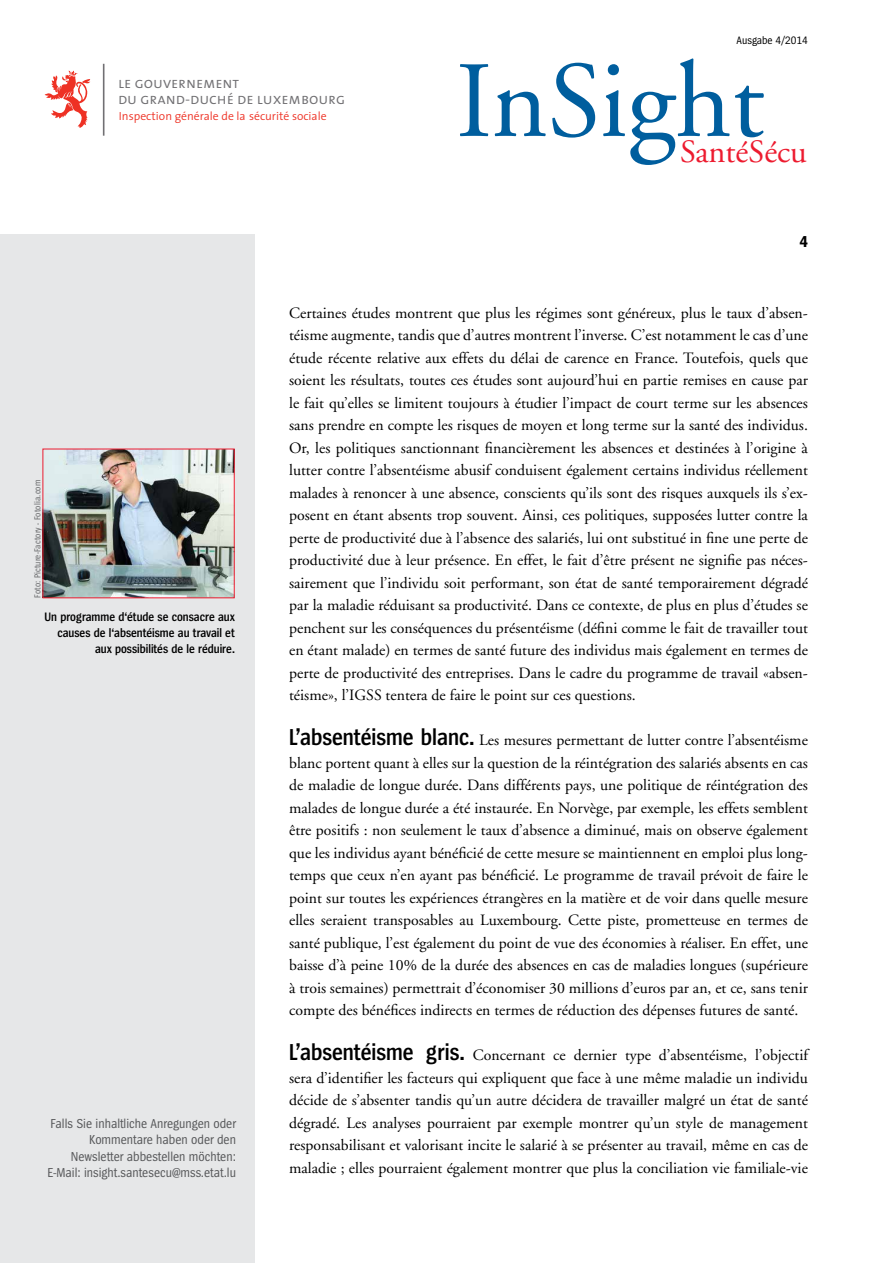
<style>
.page{position:relative;width:893px;height:1263px;background:#fff}
.page>*{position:absolute;margin:0;border:0;box-sizing:border-box;transform-origin:0 0}
.t1{font:108.3px "GG Garamond";color:#005e9e}
.t2{font:32.4px "GG Garamond";color:#ed1b2f}
.t3{font:700 16.5px "Spiegel Cd";color:#000}
.t4{font:15.75px/22.5px "GG Garamond";color:#000;text-align:justify}
.t5{font:15.45px "The Sans Semi Light Caps";color:#717073}
.t6{font:13.5px/16.5px "Spiegel Cd";color:#58595b;text-align:right}
.t7{font:600 12.75px/15.8px "Spiegel Cd";color:#000;text-align:right}
.t8{font:300 11.7px "The Sans";color:#ee3124}
.t9{font:11.25px "Spiegel Cd";color:#000}
.t10{font:9px "Spiegel Cd";letter-spacing:.02em;color:#636466}
.s1{font-family:"Spiegel Cd";font-weight:600;font-size:24px}
</style>
<div class="page">
<div style="left:0;top:234px;width:255px;height:1029px;background:#e6e7e8"></div>
<hr style="left:103px;top:64px;width:1px;height:72px;background:#717073">
<svg style="left:45px;top:70px;width:45px;height:58px"></svg>
<img style="left:45px;top:451px;width:188px;height:145px">
<p class="t5" style="left:118px;top:70px;width:123px">le gouvernement</p>
<p class="t8" style="left:119px;top:106px;width:209px">Inspection générale de la sécurité sociale</p>
<p class="t5" style="left:118px;top:86px;width:229px">du grand-duché de luxembourg</p>
<p class="t9" style="left:737px;top:35px;width:73px">Ausgabe 4/2014</p>
<h1 class="t1" style="left:456px;top:37px;width:310px">InSight</h1>
<h2 class="t2" style="left:680px;top:133px;width:128px">SantéSécu</h2>
<p class="t3" style="left:799px;top:233px;width:10px">4</p>
<p class="t10" style="left:33px;top:598px;width:120px;rotate:-90deg">Foto: Picture-Factory - Fotolia.com</p>
<p class="t7" style="left:45px;top:609px;width:192px">Un programme d‘étude se consacre aux causes de l‘absentéisme au travail et aux possibilités de le réduire.</p>
<p class="t6" style="left:48px;top:1115px;width:190px">Falls Sie inhaltliche Anregungen oder Kommentare haben oder den Newsletter abbestellen möchten:<br>E-Mail: insight.santesecu@mss.etat.lu</p>
<p class="t4" style="left:289px;top:301px;width:520px">Certaines études montrent que plus les régimes sont généreux, plus le taux d’absen&shy;téisme augmente, tandis que d’autres montrent l’inverse. C’est notamment le cas d’une étude récente relative aux effets du délai de carence en France. Toutefois, quels que soient les résultats, toutes ces études sont aujourd’hui en partie remises en cause par le fait qu’elles se limitent toujours à étudier l’impact de court terme sur les absences sans prendre en compte les risques de moyen et long terme sur la santé des individus.<br>Or, les politiques sanctionnant financièrement les absences et destinées à l’origine à lutter contre l’absentéisme abusif conduisent également certains individus réellement malades à renoncer à une absence, conscients qu’ils sont des risques auxquels ils s’ex&shy;posent en étant absents trop souvent. Ainsi, ces politiques, supposées lutter contre la perte de productivité due à l’absence des salariés, lui ont substitué in fine une perte de productivité due à leur présence. En effet, le fait d’être présent ne signifie pas néces&shy;sairement que l’individu soit performant, son état de santé temporairement dégradé par la maladie réduisant sa productivité. Dans ce contexte, de plus en plus d’études se penchent sur les conséquences du présentéisme (défini comme le fait de travailler tout en étant malade) en termes de santé future des individus mais également en termes de perte de productivité des entreprises. Dans le cadre du programme de travail «absen&shy;téisme», l’IGSS tentera de faire le point sur ces questions.</p>
<p class="t4" style="left:289px;top:729px;width:520px"><span class="s1">L’absentéisme blanc.</span> Les mesures permettant de lutter contre l’absentéisme blanc portent quant à elles sur la question de la réintégration des salariés absents en cas de maladie de longue durée. Dans différents pays, une politique de réintégration des malades de longue durée a été instaurée. En Norvège, par exemple, les effets semblent être positifs : non seulement le taux d’absence a diminué, mais on observe également que les individus ayant bénéficié de cette mesure se maintiennent en emploi plus long&shy;temps que ceux n’en ayant pas bénéficié. Le programme de travail prévoit de faire le point sur toutes les expériences étrangères en la matière et de voir dans quelle mesure elles seraient transposables au Luxembourg. Cette piste, prometteuse en termes de santé publique, l’est également du point de vue des économies à réaliser. En effet, une baisse d’à peine 10% de la durée des absences en cas de maladies longues (supérieure à trois semaines) permettrait d’économiser 30 millions d’euros par an, et ce, sans tenir compte des bénéfices indirects en termes de réduction des dépenses futures de santé.</p>
<p class="t4" style="left:289px;top:1044px;width:520px"><span class="s1">L’absentéisme gris.</span> Concernant ce dernier type d’absentéisme, l’objectif sera d’identifier les facteurs qui expliquent que face à une même maladie un individu décide de s’absenter tandis qu’un autre décidera de travailler malgré un état de santé dégradé. Les analyses pourraient par exemple montrer qu’un style de management responsabilisant et valorisant incite le salarié à se présenter au travail, même en cas de maladie ; elles pourraient également montrer que plus la conciliation vie familiale-vie</p>
</div>
